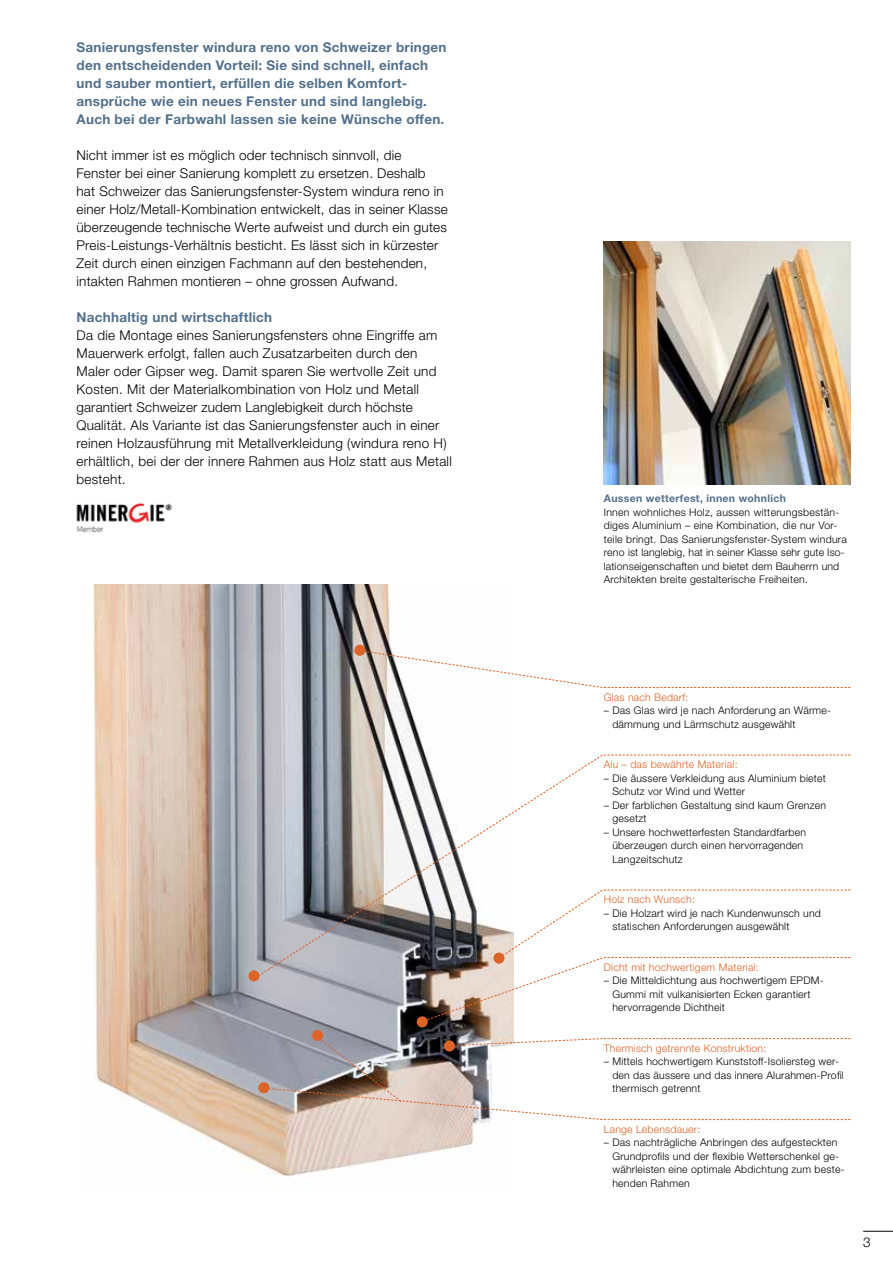
<style>
.page{position:relative;width:893px;height:1263px;background:#fff}
.page>*{position:absolute;margin:0;border:0;box-sizing:border-box;transform-origin:0 0}
.t1{font:300 13.5px/18px "Helvetica Neue LT Std";letter-spacing:.015em;color:#000}
.t2{font:700 13.5px/18px "Helvetica Neue LT Std";letter-spacing:.02em;color:#53708b}
.t3{font:300 10.5px/13.5px "Helvetica Neue LT Std";letter-spacing:.02em;color:#000}
.t4{font:300 10.5px "Helvetica Neue LT Std";letter-spacing:.02em;color:#dc6428}
.t5{font:700 10.5px "Helvetica Neue LT Std";letter-spacing:.03em;color:#53708b}
</style>
<div class="page">
<img style="left:93px;top:585px;width:421px;height:602px">
<img style="left:604px;top:242px;width:246px;height:242px">
<svg style="left:604px;top:755px;width:246px;height:1px"></svg>
<div style="left:354px;top:645px;width:11px;height:11px;background:#dc6428;border-radius:50%"></div>
<div style="left:248px;top:970px;width:11px;height:11px;background:#dc6428;border-radius:50%"></div>
<div style="left:417px;top:1016px;width:11px;height:11px;background:#dc6428;border-radius:50%"></div>
<svg style="left:359px;top:650px;width:491px;height:38px"></svg>
<svg style="left:257px;top:754px;width:346px;height:223px"></svg>
<svg style="left:419px;top:889px;width:431px;height:134px"></svg>
<div style="left:258px;top:1082px;width:11px;height:11px;background:#dc6428;border-radius:50%"></div>
<div style="left:312px;top:1030px;width:11px;height:11px;background:#dc6428;border-radius:50%"></div>
<svg style="left:264px;top:1037px;width:586px;height:83px"></svg>
<img style="left:76px;top:502px;width:97px;height:31px">
<hr style="left:863px;top:1231px;width:30px;height:1px;background:#000">
<p class="t2" style="left:77px;top:38px;width:372px">Sanierungsfenster windura reno von Schweizer bringen den entscheidenden Vorteil: Sie sind schnell, einfach und sauber montiert, erfüllen die selben Komfort&shy;ansprüche wie ein neues Fenster und sind langlebig.<br>Auch bei der Farbwahl lassen sie keine Wünsche offen.</p>
<p class="t1" style="left:77px;top:146px;width:373px">Nicht immer ist es möglich oder technisch sinnvoll, die Fenster bei einer Sanierung komplett zu ersetzen. Deshalb hat Schweizer das Sanierungsfenster-System windura reno in einer Holz/Metall-Kombination entwickelt, das in seiner Klasse überzeugende technische Werte aufweist und durch ein gutes Preis-Leistungs-Verhältnis besticht. Es lässt sich in kürzester Zeit durch einen einzigen Fachmann auf den bestehenden, intakten Rahmen montieren – ohne grossen Aufwand.</p>
<p class="t2" style="left:77px;top:308px;width:197px">Nachhaltig und wirtschaftlich</p>
<p class="t1" style="left:77px;top:326px;width:377px">Da die Montage eines Sanierungsfensters ohne Eingriffe am Mauerwerk erfolgt, fallen auch Zusatzarbeiten durch den Maler oder Gipser weg. Damit sparen Sie wertvolle Zeit und Kosten. Mit der Materialkombination von Holz und Metall garantiert Schweizer zudem Langlebigkeit durch höchste Qualität. Als Variante ist das Sanierungsfenster auch in einer reinen Holzausführung mit Metallverkleidung (windura reno H) erhältlich, bei der der innere Rahmen aus Holz statt aus Metall besteht.</p>
<p class="t5" style="left:604px;top:492px;width:184px">Aussen wetterfest, innen wohnlich</p>
<p class="t3" style="left:604px;top:505px;width:245px">Innen wohnliches Holz, aussen witterungsbestän&shy;diges Aluminium – eine Kombination, die nur Vor&shy;teile bringt. Das Sanierungsfenster-System windura reno ist langlebig, hat in seiner Klasse sehr gute Iso&shy;lationseigenschaften und bietet dem Bauherrn und Architekten breite gestalterische Freiheiten.</p>
<p class="t4" style="left:604px;top:690px;width:86px">Glas nach Bedarf:</p>
<p class="t3" style="left:612px;top:703px;width:220px;text-indent:-9px">– Das Glas wird je nach Anforderung an Wärme&shy;dämmung und Lärmschutz ausgewählt</p>
<p class="t4" style="left:604px;top:758px;width:135px">Alu – das bewährte Material:</p>
<p class="t3" style="left:612px;top:771px;width:215px;text-indent:-9px">– Die äussere Verkleidung aus Aluminium bietet<br>Schutz vor Wind und Wetter</p>
<p class="t3" style="left:612px;top:798px;width:215px;text-indent:-9px">– Der farblichen Gestaltung sind kaum Grenzen gesetzt</p>
<p class="t3" style="left:612px;top:825px;width:195px;text-indent:-9px">– Unsere hochwetterfesten Standardfarben überzeugen durch einen hervorragenden<br>Langzeitschutz</p>
<p class="t4" style="left:604px;top:893px;width:93px">Holz nach Wunsch:</p>
<p class="t3" style="left:612px;top:906px;width:210px;text-indent:-9px">– Die Holzart wird je nach Kundenwunsch und statischen Anforderungen ausgewählt</p>
<p class="t4" style="left:604px;top:960px;width:156px">Dicht mit hochwertigem Material:</p>
<p class="t3" style="left:612px;top:973px;width:213px;text-indent:-9px">– Die Mitteldichtung aus hochwertigem EPDM-<br>Gummi mit vulkanisierten Ecken garantiert hervorragende Dichtheit</p>
<p class="t4" style="left:604px;top:1041px;width:164px">Thermisch getrennte Konstruktion:</p>
<p class="t3" style="left:612px;top:1054px;width:233px;text-indent:-9px">– Mittels hochwertigem Kunststoff-Isoliersteg wer&shy;den das äussere und das innere Alurahmen-Profil thermisch getrennt</p>
<p class="t4" style="left:604px;top:1122px;width:98px">Lange Lebensdauer:</p>
<p class="t3" style="left:612px;top:1135px;width:234px;text-indent:-9px">– Das nachträgliche Anbringen des aufgesteckten Grundprofils und der flexible Wetterschenkel ge&shy;währleisten eine optimale Abdichtung zum beste&shy;henden Rahmen</p>
<p class="t1" style="left:863px;top:1233px;width:9px">3</p>
</div>
